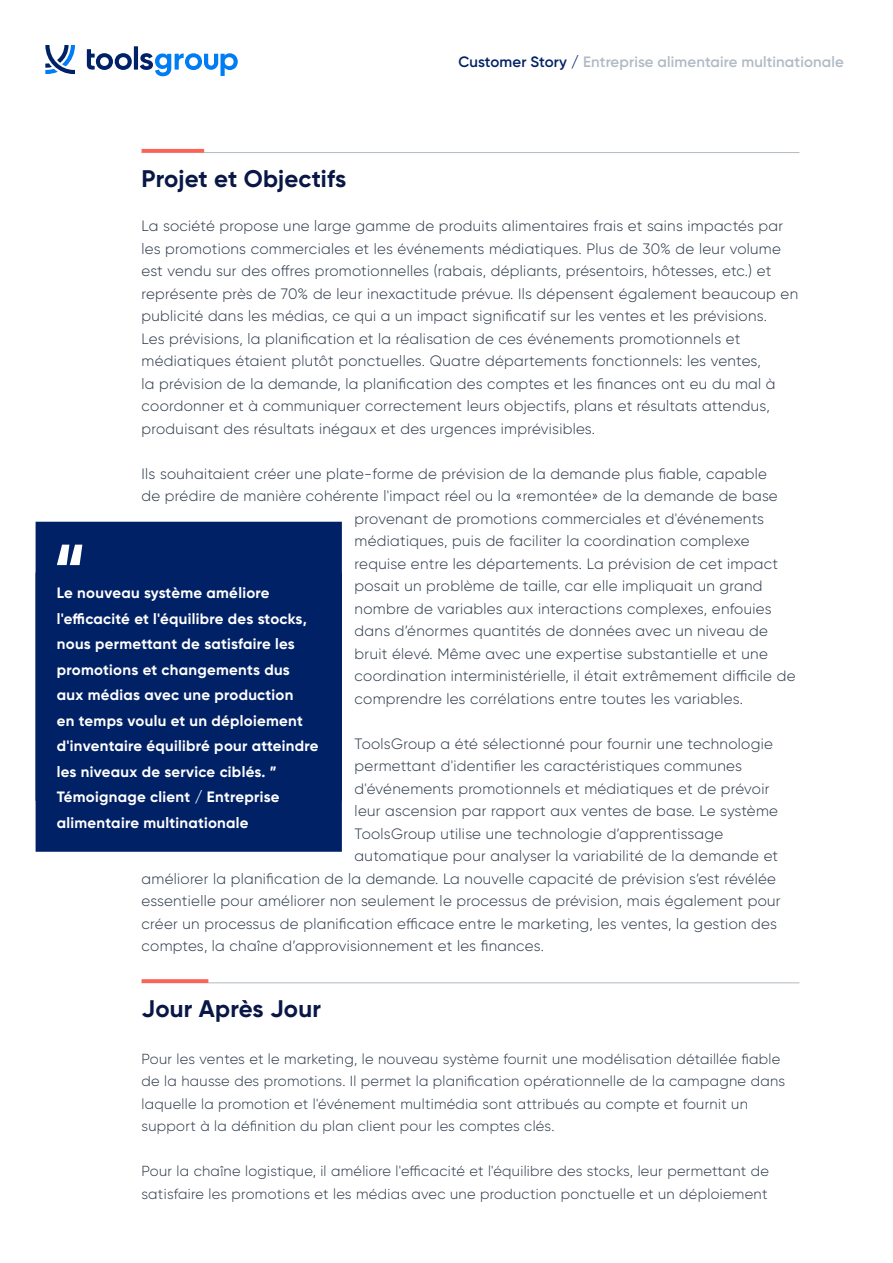
<style>
.page{position:relative;width:893px;height:1263px;background:#fff}
.page>*{position:absolute;margin:0;border:0;box-sizing:border-box;transform-origin:0 0}
.t1{font:700 24px "Gilroy";letter-spacing:.005em;color:#081745}
.t2{font:300 15px/22.5px "Gilroy";letter-spacing:.02em;color:#293647}
.t3{font:700 15px/25.5px "Gilroy";letter-spacing:.02em;color:#fff}
.t4{font:600 15px "Gilroy";letter-spacing:.01em;color:#b0bac4}
.t5{font:300 14.55px/22.5px "Gilroy";letter-spacing:.02em;color:#293647}
.s1{color:#002166}
</style>
<div class="page">
<div style="left:36px;top:522px;width:306px;height:279px;background:#002166"></div>
<div style="left:36px;top:573px;width:306px;height:279px;background:#002166"></div>
<svg style="left:57px;top:545px;width:25px;height:20px"></svg>
<svg style="left:87px;top:49px;width:45px;height:21px"></svg>
<hr style="left:134px;top:46px;width:4px;height:24px;background:#002166">
<svg style="left:140px;top:53px;width:98px;height:23px"></svg>
<svg style="left:45px;top:45px;width:30px;height:29px"></svg>
<hr style="left:142px;top:152px;width:657px;height:1px;background:#b0bac4">
<svg style="left:142px;top:149px;width:62px;height:4px"></svg>
<hr style="left:142px;top:982px;width:657px;height:1px;background:#b0bac4">
<svg style="left:142px;top:979px;width:66px;height:4px"></svg>
<h1 class="t1" style="left:142px;top:163px;width:206px">Projet et Objectifs</h1>
<p class="t4" style="left:458px;top:52px;width:387px"><span class="s1">Customer Story /</span> Entreprise alimentaire multinationale</p>
<p class="t2" style="left:142px;top:214px;width:658px">La société propose une large gamme de produits alimentaires frais et sains impactés par les promotions commerciales et les événements médiatiques. Plus de 30% de leur volume est vendu sur des offres promotionnelles (rabais, dépliants, présentoirs, hôtesses, etc.) et représente près de 70% de leur inexactitude prévue. Ils dépensent également beaucoup en publicité dans les médias, ce qui a un impact significatif sur les ventes et les prévisions.<br>Les prévisions, la planification et la réalisation de ces événements promotionnels et médiatiques étaient plutôt ponctuelles. Quatre départements fonctionnels: les ventes,<br>la prévision de la demande, la planification des comptes et les finances ont eu du mal à coordonner et à communiquer correctement leurs objectifs, plans et résultats attendus, produisant des résultats inégaux et des urgences imprévisibles.</p>
<p class="t2" style="left:142px;top:462px;width:627px">Ils souhaitaient créer une plate-forme de prévision de la demande plus fiable, capable</p>
<p class="t2" style="left:142px;top:484px;width:638px">de prédire de manière cohérente l'impact réel ou la «remontée» de la demande de base</p>
<p class="t2" style="left:355px;top:507px;width:411px">provenant de promotions commerciales et d'événements</p>
<p class="t2" style="left:355px;top:529px;width:397px">médiatiques, puis de faciliter la coordination complexe</p>
<p class="t2" style="left:355px;top:552px;width:425px">requise entre les départements. La prévision de cet impact</p>
<p class="t2" style="left:355px;top:574px;width:409px">posait un problème de taille, car elle impliquait un grand</p>
<p class="t2" style="left:355px;top:597px;width:418px">nombre de variables aux interactions complexes, enfouies</p>
<p class="t2" style="left:355px;top:619px;width:415px">dans d’énormes quantités de données avec un niveau de</p>
<p class="t2" style="left:355px;top:642px;width:415px">bruit élevé. Même avec une expertise substantielle et une</p>
<p class="t2" style="left:355px;top:664px;width:442px">coordination interministérielle, il était extrêmement difficile de</p>
<p class="t2" style="left:355px;top:687px;width:390px">comprendre les corrélations entre toutes les variables.</p>
<p class="t2" style="left:355px;top:732px;width:420px">ToolsGroup a été sélectionné pour fournir une technologie</p>
<p class="t2" style="left:355px;top:754px;width:389px">permettant d'identifier les caractéristiques communes</p>
<p class="t2" style="left:355px;top:777px;width:416px">d'événements promotionnels et médiatiques et de prévoir</p>
<p class="t2" style="left:355px;top:799px;width:425px">leur ascension par rapport aux ventes de base. Le système</p>
<p class="t2" style="left:355px;top:822px;width:370px">ToolsGroup utilise une technologie d’apprentissage</p>
<p class="t2" style="left:355px;top:844px;width:425px">automatique pour analyser la variabilité de la demande et</p>
<p class="t2" style="left:142px;top:867px;width:636px">améliorer la planification de la demande. La nouvelle capacité de prévision s’est révélée</p>
<p class="t2" style="left:142px;top:889px;width:641px">essentielle pour améliorer non seulement le processus de prévision, mais également pour</p>
<p class="t2" style="left:142px;top:912px;width:637px">créer un processus de planification efficace entre le marketing, les ventes, la gestion des</p>
<p class="t2" style="left:142px;top:934px;width:404px">comptes, la chaîne d’approvisionnement et les finances.</p>
<p class="t3" style="left:57px;top:580px;width:263px">Le nouveau système améliore l'efficacité et l'équilibre des stocks, nous permettant de satisfaire les promotions et changements dus aux médias avec une production<br>en temps voulu et un déploiement d'inventaire équilibré pour atteindre les niveaux de service ciblés. ” Témoignage client / Entreprise alimentaire multinationale</p>
<h1 class="t1" style="left:142px;top:994px;width:181px">Jour Après Jour</h1>
<p class="t5" style="left:142px;top:1047px;width:645px">Pour les ventes et le marketing, le nouveau système fournit une modélisation détaillée fiable de la hausse des promotions. Il permet la planification opérationnelle de la campagne dans laquelle la promotion et l'événement multimédia sont attribués au compte et fournit un support à la définition du plan client pour les comptes clés.</p>
<p class="t5" style="left:142px;top:1160px;width:629px">Pour la chaîne logistique, il améliore l'efficacité et l'équilibre des stocks, leur permettant de satisfaire les promotions et les médias avec une production ponctuelle et un déploiement</p>
</div>
